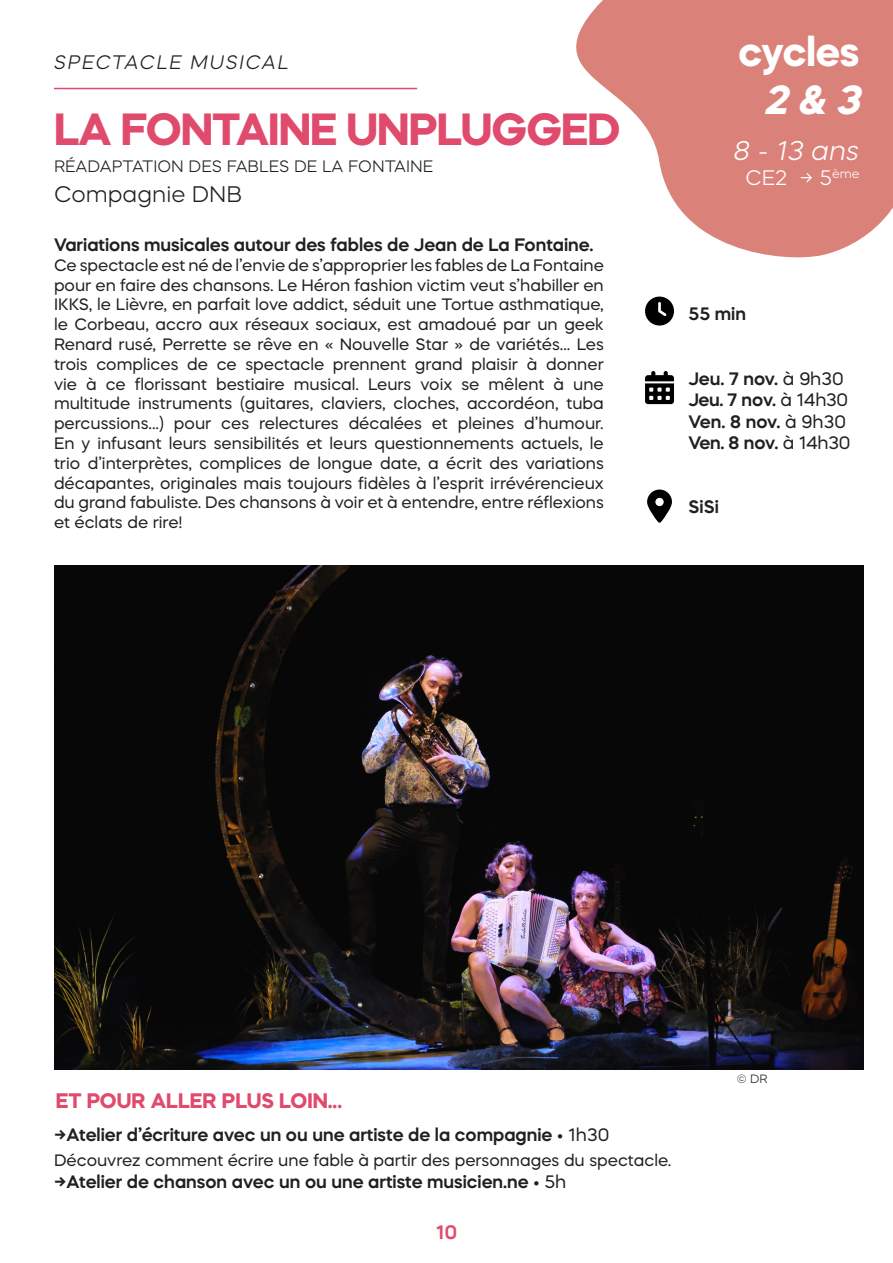
<style>
.page{position:relative;width:893px;height:1263px;background:#fff}
.page>*{position:absolute;margin:0;border:0;box-sizing:border-box;transform-origin:0 0}
.t1{font:700 45px "Mazzard H";letter-spacing:-.02em;color:#e04a6d}
.t2{font:700 40.5px "Mazzard H";color:#fff}
.t3{font:italic 700 40.5px "Mazzard H";color:#fff}
.t4{font:italic 300 27px "Mazzard H";color:#fff}
.t5{font:300 22.5px "Mazzard H";color:#231f20}
.t6{font:700 21px "Mazzard H";color:#e04a6d}
.t7{font:300 21px "Mazzard H";color:#fff}
.t8{font:italic 300 19.5px "Mazzard H";letter-spacing:.08em;color:#231f20}
.t9{font:600 19.5px "Mazzard H";color:#e04a6d}
.t10{font:600 18px "Mazzard H";color:#231f20}
.t11{font:16.5px/19.8px "Mazzard H";color:#231f20;text-align:justify}
.t12{font:300 16.5px "Mazzard H";color:#231f20}
.t13{font:300 12px "Mazzard H";color:#231f20}
.s1{font-weight:400}
</style>
<div class="page">
<svg style="left:576px;top:0;width:317px;height:258px;fill:#da827a"></svg>
<svg style="left:645px;top:371px;width:29px;height:33px"></svg>
<svg style="left:645px;top:297px;width:29px;height:29px"></svg>
<svg style="left:647px;top:489px;width:25px;height:34px"></svg>
<hr style="left:54px;top:88px;width:363px;height:1px;background:#e04a6d">
<img style="left:54px;top:566px;width:809px;height:504px">
<p class="t8" style="left:54px;top:50px;width:237px">SPECTACLE MUSICAL</p>
<p class="t1" style="left:54px;top:100px;width:568px">LA FONTAINE UNPLUGGED</p>
<p class="t12" style="left:54px;top:156px;width:381px">RÉADAPTATION DES FABLES DE LA FONTAINE</p>
<p class="t5" style="left:54px;top:180px;width:190px">Compagnie DNB</p>
<p class="t10" style="left:54px;top:233px;width:541px">Variations musicales autour des fables de Jean de La Fontaine.</p>
<p class="t11" style="left:54px;top:255px;width:551px">Ce spectacle est né de l’envie de s’approprier les fables de La Fontaine</p>
<p class="t11" style="left:54px;top:275px;width:551px">pour en faire des chansons. Le Héron fashion victim veut s’habiller en IKKS, le Lièvre, en parfait love addict, séduit une Tortue asthmatique, le Corbeau, accro aux réseaux sociaux, est amadoué par un geek Renard rusé, Perrette se rêve en « Nouvelle Star » de variétés... Les trois complices de ce spectacle prennent grand plaisir à donner vie à ce florissant bestiaire musical. Leurs voix se mêlent à une multitude instruments (guitares, claviers, cloches, accordéon, tuba percussions...) pour ces relectures décalées et pleines d’humour.<br>En y infusant leurs sensibilités et leurs questionnements actuels, le trio d’interprètes, complices de longue date, a écrit des variations décapantes, originales mais toujours fidèles à l’esprit irrévérencieux du grand fabuliste. Des chansons à voir et à entendre, entre réflexions et éclats de rire!</p>
<p class="t2" style="left:739px;top:24px;width:122px">cycles</p>
<p class="t3" style="left:763px;top:73px;width:109px">2 &amp; 3</p>
<p class="t4" style="left:734px;top:134px;width:127px">8 - 13 ans</p>
<p class="t7" style="left:745px;top:165px;width:115px">CE2 → 5<sup>ème</sup></p>
<p class="t10" style="left:688px;top:302px;width:59px">55 min</p>
<p class="t10" style="left:688px;top:366px;width:157px">Jeu. 7 nov. <span class="s1">à 9h30</span></p>
<p class="t10" style="left:688px;top:388px;width:161px">Jeu. 7 nov. <span class="s1">à 14h30</span></p>
<p class="t10" style="left:688px;top:409px;width:159px">Ven. 8 nov. <span class="s1">à 9h30</span></p>
<p class="t10" style="left:688px;top:431px;width:163px">Ven. 8 nov. <span class="s1">à 14h30</span></p>
<p class="t10" style="left:688px;top:495px;width:32px">SiSi</p>
<p class="t6" style="left:56px;top:1087px;width:288px">ET POUR ALLER PLUS LOIN...</p>
<p class="t10" style="left:54px;top:1123px;width:557px">→Atelier d’écriture avec un ou une artiste de la compagnie <span class="s1">• 1h30</span></p>
<p class="t11" style="left:54px;top:1150px;width:619px">Découvrez comment écrire une fable à partir des personnages du spectacle.</p>
<p class="t10" style="left:54px;top:1169px;width:514px">→Atelier de chanson avec un ou une artiste musicien.ne <span class="s1">• 5h</span></p>
<p class="t9" style="left:436px;top:1220px;width:23px">10</p>
<p class="t13" style="left:737px;top:1071px;width:32px">© DR</p>
</div>
